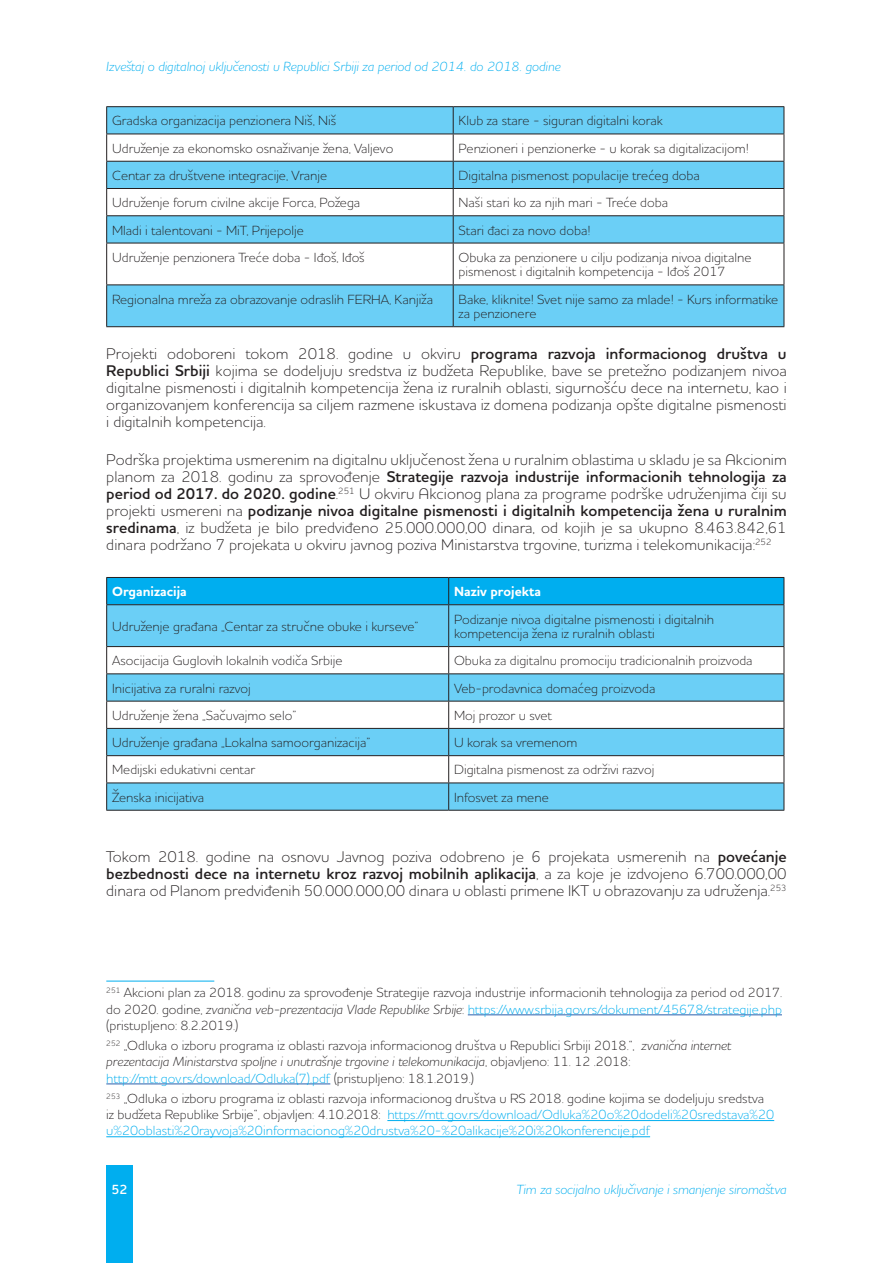
<style>
.page{position:relative;width:893px;height:1263px;background:#fff}
.page>*{position:absolute;margin:0;border:0;box-sizing:border-box;transform-origin:0 0}
.t1{font:300 15.75px/17px "Houschka Pro";color:#231f20;text-align:justify}
.t2{font:300 13.5px/16.2px "Houschka Pro";color:#231f20}
.t3{font:300 13.5px/16.2px "Houschka Pro";color:#00aeef}
.t4{font:italic 300 13.5px "Houschka Pro";color:#00aeef}
.t5{font:700 13.5px "Houschka Pro";color:#fff}
.t6{font:600 13.5px "Houschka Pro";color:#fff}
.s1{font-weight:600}
.s2{font-style:italic}
.s3{color:#00aeef}
.s4{color:#231f20}
</style>
<div class="page">
<div style="left:106px;top:1165px;width:27px;height:98px;background:#00aeef"></div>
<svg style="left:107px;top:107px;width:677px;height:219px;fill:#6bcff6"></svg>
<hr style="left:106px;top:106px;width:347px;height:1px;background:#231f20">
<hr style="left:453px;top:106px;width:331px;height:1px;background:#231f20">
<hr style="left:106px;top:134px;width:347px;height:1px;background:#231f20">
<hr style="left:453px;top:134px;width:331px;height:1px;background:#231f20">
<hr style="left:106px;top:161px;width:347px;height:1px;background:#231f20">
<hr style="left:453px;top:161px;width:331px;height:1px;background:#231f20">
<hr style="left:106px;top:188px;width:347px;height:1px;background:#231f20">
<hr style="left:453px;top:188px;width:331px;height:1px;background:#231f20">
<hr style="left:106px;top:215px;width:347px;height:1px;background:#231f20">
<svg style="left:106px;top:107px;width:1px;height:136px"></svg>
<hr style="left:453px;top:215px;width:331px;height:1px;background:#231f20">
<svg style="left:453px;top:107px;width:1px;height:136px"></svg>
<svg style="left:784px;top:107px;width:1px;height:136px"></svg>
<hr style="left:106px;top:243px;width:347px;height:1px;background:#231f20">
<hr style="left:106px;top:243px;width:1px;height:41px;background:#231f20">
<hr style="left:453px;top:243px;width:331px;height:1px;background:#231f20">
<hr style="left:453px;top:243px;width:1px;height:41px;background:#231f20">
<hr style="left:784px;top:243px;width:1px;height:41px;background:#231f20">
<hr style="left:106px;top:284px;width:347px;height:1px;background:#231f20">
<hr style="left:106px;top:285px;width:1px;height:41px;background:#231f20">
<hr style="left:453px;top:284px;width:331px;height:1px;background:#231f20">
<hr style="left:453px;top:285px;width:1px;height:41px;background:#231f20">
<hr style="left:784px;top:285px;width:1px;height:41px;background:#231f20">
<hr style="left:106px;top:326px;width:347px;height:1px;background:#231f20">
<hr style="left:453px;top:326px;width:331px;height:1px;background:#231f20">
<svg style="left:107px;top:605px;width:677px;height:205px;fill:#6bcff6"></svg>
<div style="left:106px;top:577px;width:679px;height:28px;background:#00aeef"></div>
<hr style="left:106px;top:604px;width:343px;height:1px;background:#231f20">
<hr style="left:106px;top:605px;width:1px;height:41px;background:#231f20">
<hr style="left:449px;top:604px;width:335px;height:1px;background:#231f20">
<hr style="left:448px;top:605px;width:1px;height:41px;background:#231f20">
<hr style="left:784px;top:605px;width:1px;height:41px;background:#231f20">
<hr style="left:106px;top:646px;width:343px;height:1px;background:#231f20">
<hr style="left:449px;top:646px;width:335px;height:1px;background:#231f20">
<hr style="left:106px;top:673px;width:343px;height:1px;background:#231f20">
<hr style="left:449px;top:673px;width:335px;height:1px;background:#231f20">
<hr style="left:106px;top:701px;width:343px;height:1px;background:#231f20">
<hr style="left:449px;top:701px;width:335px;height:1px;background:#231f20">
<hr style="left:106px;top:728px;width:343px;height:1px;background:#231f20">
<hr style="left:449px;top:728px;width:335px;height:1px;background:#231f20">
<hr style="left:106px;top:755px;width:343px;height:1px;background:#231f20">
<hr style="left:449px;top:755px;width:335px;height:1px;background:#231f20">
<hr style="left:106px;top:782px;width:343px;height:1px;background:#231f20">
<svg style="left:106px;top:647px;width:1px;height:163px"></svg>
<hr style="left:449px;top:782px;width:335px;height:1px;background:#231f20">
<svg style="left:448px;top:647px;width:1px;height:163px"></svg>
<svg style="left:784px;top:647px;width:1px;height:163px"></svg>
<hr style="left:106px;top:810px;width:343px;height:1px;background:#231f20">
<hr style="left:449px;top:810px;width:335px;height:1px;background:#231f20">
<hr style="left:106px;top:981px;width:108px;height:1px;background:#00aeef">
<hr style="left:468px;top:1014px;width:314px;height:1px;background:#2860ad">
<hr style="left:106px;top:1083px;width:224px;height:1px;background:#2860ad">
<hr style="left:387px;top:1120px;width:387px;height:1px;background:#00aeef">
<hr style="left:106px;top:1136px;width:544px;height:1px;background:#00aeef">
<p class="t4" style="left:106px;top:58px;width:456px">Izveštaj o digitalnoj uključenosti u Republici Srbiji za period od 2014. do 2018. godine</p>
<p class="t2" style="left:112px;top:112px;width:226px">Gradska organizacija penzionera Niš, Niš</p>
<p class="t2" style="left:459px;top:112px;width:206px">Klub za stare - siguran digitalni korak</p>
<p class="t2" style="left:112px;top:140px;width:283px">Udruženje za ekonomsko osnaživanje žena, Valjevo</p>
<p class="t2" style="left:459px;top:140px;width:292px">Penzioneri i penzionerke - u korak sa digitalizacijom!</p>
<p class="t2" style="left:112px;top:167px;width:217px">Centar za društvene integracije, Vranje</p>
<p class="t2" style="left:459px;top:167px;width:243px">Digitalna pismenost populacije trećeg doba</p>
<p class="t2" style="left:112px;top:194px;width:250px">Udruženje forum civilne akcije Forca, Požega</p>
<p class="t2" style="left:459px;top:194px;width:211px">Naši stari ko za njih mari - Treće doba</p>
<p class="t2" style="left:112px;top:222px;width:193px">Mladi i talentovani - MiT, Prijepolje</p>
<p class="t2" style="left:459px;top:222px;width:133px">Stari đaci za novo doba!</p>
<p class="t2" style="left:112px;top:249px;width:254px">Udruženje penzionera Treće doba - Iđoš, Iđoš</p>
<p class="t2" style="left:459px;top:250px;width:294px;line-height:14.5px">Obuka za penzionere u cilju podizanja nivoa digitalne pismenost i digitalnih kompetencija - Iđoš 2017</p>
<p class="t2" style="left:112px;top:291px;width:322px">Regionalna mreža za obrazovanje odraslih FERHA, Kanjiža</p>
<p class="t2" style="left:459px;top:291px;width:321px;line-height:14.5px">Bake, kliknite! Svet nije samo za mlade! - Kurs informatike za penzionere</p>
<p class="t1" style="left:106px;top:345px;width:682px">Projekti odoboreni tokom 2018. godine u okviru <span class="s1">programa razvoja informacionog društva u Republici Srbiji</span> kojima se dodeljuju sredstva iz budžeta Republike, bave se pretežno podizanjem nivoa digitalne pismenosti i digitalnih kompetencija žena iz ruralnih oblasti, sigurnošću dece na internetu, kao i organizovanjem konferencija sa ciljem razmene iskustava iz domena podizanja opšte digitalne pismenosti i digitalnih kompetencija.</p>
<p class="t1" style="left:106px;top:451px;width:682px">Podrška projektima usmerenim na digitalnu uključenost žena u ruralnim oblastima u skladu je sa Akcionim planom za 2018. godinu za sprovođenje <span class="s1">Strategije razvoja industrije informacionih tehnologija za period od 2017. do 2020. godine</span>.<sup>251</sup> U okviru Akcionog plana za programe podrške udruženjima čiji su projekti usmereni na <span class="s1">podizanje nivoa digitalne pismenosti i digitalnih kompetencija žena u ruralnim sredinama</span>, iz budžeta je bilo predviđeno 25.000.000,00 dinara, od kojih je sa ukupno 8.463.842,61 dinara podržano 7 projekata u okviru javnog poziva Ministarstva trgovine, turizma i telekomunikacija:<sup>252</sup></p>
<p class="t5" style="left:112px;top:583px;width:76px">Organizacija</p>
<p class="t5" style="left:454px;top:583px;width:89px">Naziv projekta</p>
<p class="t2" style="left:112px;top:618px;width:308px">Udruženje građana „Centar za stručne obuke i kurseve”</p>
<p class="t2" style="left:454px;top:611px;width:262px;line-height:14.5px">Podizanje nivoa digitalne pismenosti i digitalnih kompetencija žena iz ruralnih oblasti</p>
<p class="t2" style="left:112px;top:652px;width:232px">Asocijacija Guglovih lokalnih vodiča Srbije</p>
<p class="t2" style="left:454px;top:652px;width:300px">Obuka za digitalnu promociju tradicionalnih proizvoda</p>
<p class="t2" style="left:112px;top:680px;width:140px">Inicijativa za ruralni razvoj</p>
<p class="t2" style="left:454px;top:680px;width:203px">Veb-prodavnica domaćeg proizvoda</p>
<p class="t2" style="left:112px;top:707px;width:186px">Udruženje žena „Sačuvajmo selo”</p>
<p class="t2" style="left:454px;top:707px;width:99px">Moj prozor u svet</p>
<p class="t2" style="left:112px;top:734px;width:260px">Udruženje građana „Lokalna samoorganizacija”</p>
<p class="t2" style="left:454px;top:734px;width:125px">U korak sa vremenom</p>
<p class="t2" style="left:112px;top:761px;width:145px">Medijski edukativni centar</p>
<p class="t2" style="left:454px;top:761px;width:202px">Digitalna pismenost za održivi razvoj</p>
<p class="t2" style="left:112px;top:789px;width:94px">Ženska inicijativa</p>
<p class="t2" style="left:454px;top:789px;width:96px">Infosvet za mene</p>
<p class="t1" style="left:106px;top:847px;width:682px">Tokom 2018. godine na osnovu Javnog poziva odobreno je 6 projekata usmerenih na <span class="s1">povećanje bezbednosti dece na internetu kroz razvoj mobilnih aplikacija</span>, a za koje je izdvojeno 6.700.000,00 dinara od Planom predviđenih 50.000.000,00 dinara u oblasti primene IKT u obrazovanju za udruženja.<sup>253</sup></p>
<p class="t2" style="left:106px;top:984px;width:677px;text-align:justify"><sup>251</sup> Akcioni plan za 2018. godinu za sprovođenje Strategije razvoja industrije informacionih tehnologija za period od 2017. do 2020. godine, <span class="s2">zvanična veb-prezentacija Vlade Republike Srbije</span>: <span class="s3">https://www.srbija.gov.rs/dokument/45678/strategije.php </span>(pristupljeno: 8.2.2019.)</p>
<p class="t2" style="left:106px;top:1037px;width:627px"><sup>252</sup> „Odluka o izboru programa iz oblasti razvoja informacionog društva u Republici Srbiji 2018.“, <span class="s2">zvanična internet prezentacija Ministarstva spoljne i unutrašnje trgovine i telekomunikacija</span>, objavljeno: 11. 12 .2018: <span class="s3">http://mtt.gov.rs/download/Odluka(7).pdf</span> (pristupljeno: 18.1.2019.)</p>
<p class="t3" style="left:106px;top:1090px;width:669px"><sup>253</sup> <span class="s4">„Odluka o izboru programa iz oblasti razvoja informacionog društva u RS 2018. godine kojima se dodeljuju sredstva iz budžeta Republike Srbije“, objavljen: 4.10.2018:</span> https://mtt.gov.rs/download/Odluka%20o%20dodeli%20sredstava%20 u%20oblasti%20rayvoja%20informacionog%20drustva%20-%20alikacije%20i%20konferencije.pdf</p>
<p class="t6" style="left:111px;top:1180px;width:18px">52</p>
<p class="t4" style="left:516px;top:1180px;width:272px">Tim za socijalno uključivanje i smanjenje siromaštva</p>
</div>
